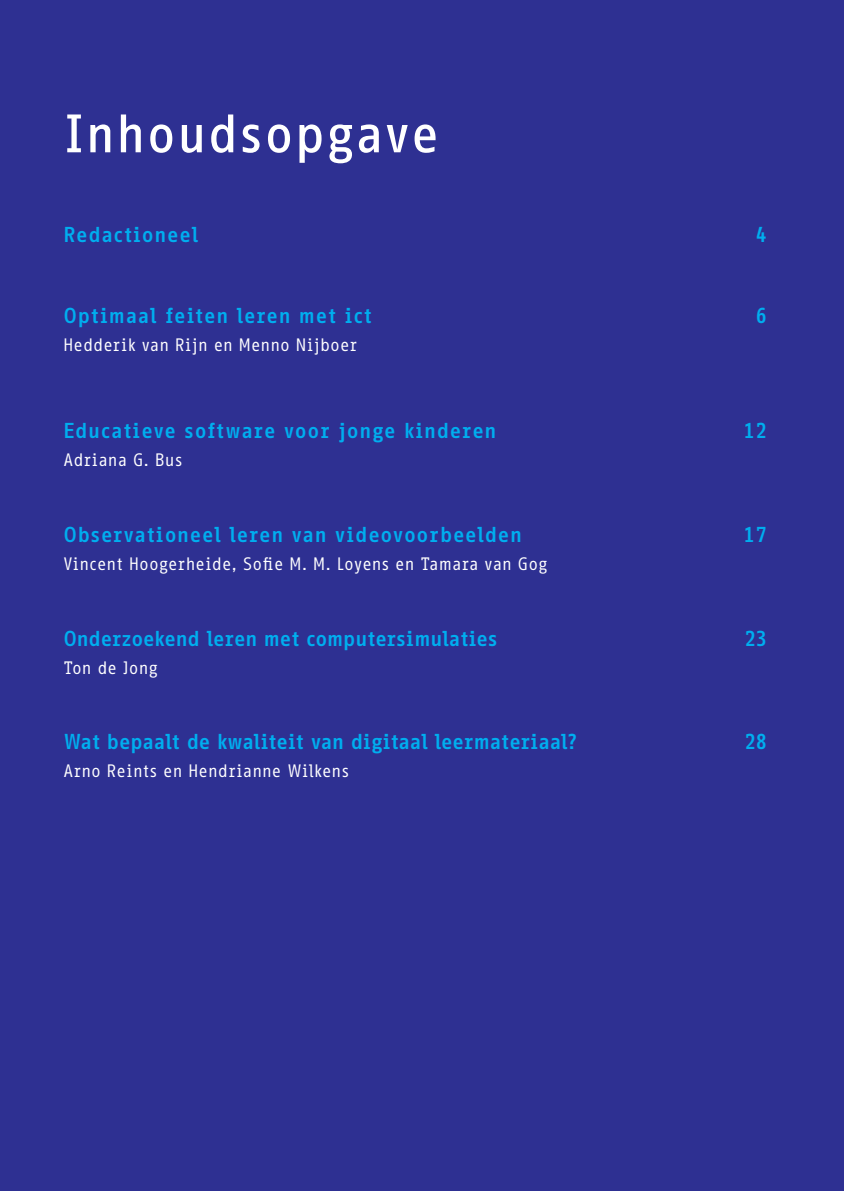
<style>
.page{position:relative;width:844px;height:1191px;background:#fff}
.page>*{position:absolute;margin:0;border:0;box-sizing:border-box;transform-origin:0 0}
.t1{font:500 52.5px "Info OT Office";color:#fff}
.t2{font:700 21px "Info OT Office";color:#00aeef}
.t3{font:700 21px "Info OT Office";letter-spacing:-.045em;color:#00aeef}
.t4{font:700 21px "Info OT Office";letter-spacing:-.02em;color:#00aeef}
.t5{font:700 21px "Info OT Office";letter-spacing:-.04em;color:#00aeef}
.t6{font:17.5px "Info OT Office";color:#fff}
</style>
<div class="page">
<div style="left:0;top:0;width:843px;height:1191px;background:#2e3092"></div>
<h1 class="t1" style="left:63px;top:102px;width:378px">Inhoudsopgave</h1>
<p class="t2" style="left:63px;top:222px;width:137px">Redactioneel</p>
<p class="t4" style="left:755px;top:222px;width:13px">4</p>
<p class="t2" style="left:63px;top:303px;width:311px">Optimaal feiten leren met ict</p>
<p class="t4" style="left:755px;top:303px;width:13px">6</p>
<p class="t6" style="left:63px;top:334px;width:296px">Hedderik van Rijn en Menno Nijboer</p>
<p class="t4" style="left:63px;top:418px;width:435px">Educatieve software voor jonge kinderen</p>
<p class="t4" style="left:743px;top:418px;width:25px">12</p>
<p class="t6" style="left:63px;top:450px;width:121px">Adriana G. Bus</p>
<p class="t2" style="left:63px;top:522px;width:460px">Observationeel leren van videovoorbeelden</p>
<p class="t4" style="left:743px;top:522px;width:25px">17</p>
<p class="t6" style="left:63px;top:553px;width:486px">Vincent Hoogerheide, Sofie M. M. Loyens en Tamara van Gog</p>
<p class="t5" style="left:63px;top:625px;width:436px">Onderzoekend leren met computersimulaties</p>
<p class="t4" style="left:744px;top:625px;width:24px">23</p>
<p class="t6" style="left:63px;top:657px;width:97px">Ton de Jong</p>
<p class="t3" style="left:63px;top:729px;width:516px">Wat bepaalt de kwaliteit van digitaal leermateriaal?</p>
<p class="t4" style="left:744px;top:729px;width:24px">28</p>
<p class="t6" style="left:63px;top:760px;width:288px">Arno Reints en Hendrianne Wilkens</p>
</div>
